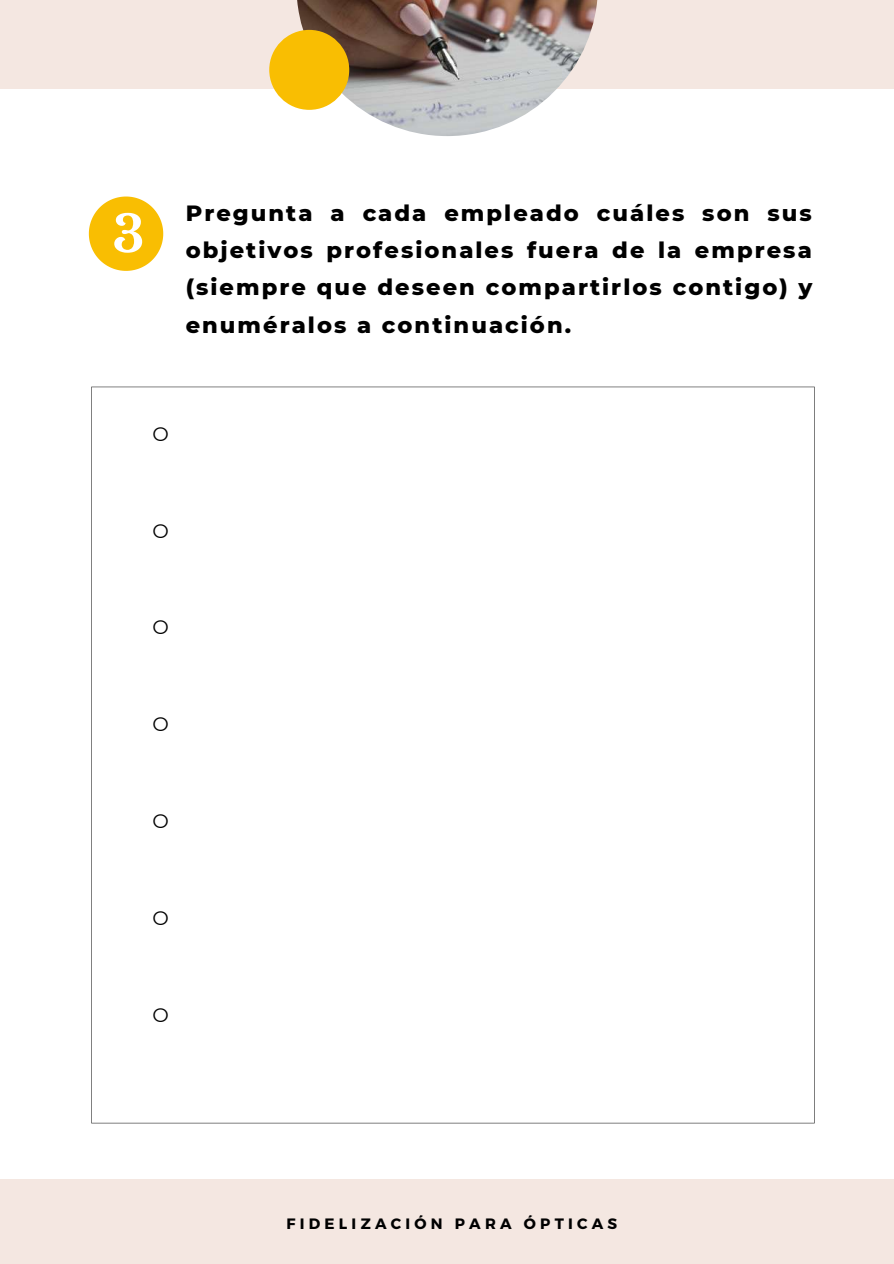
<style>
.page{position:relative;width:894px;height:1264px;background:#fff}
.page>*{position:absolute;margin:0;border:0;box-sizing:border-box;transform-origin:0 0}
.t1{font:700 50.55px "Libre Baskerville";color:#fff}
.t2{font:800 22.5px/37.2px "Montserrat";letter-spacing:.09em;color:#000;text-align:justify}
.t3{font:19.5px "Montserrat";color:#000}
.t4{font:700 15px "Montserrat";letter-spacing:.285em;color:#000}
</style>
<div class="page">
<div style="left:0;top:0;width:893px;height:89px;background:#f4e7e1"></div>
<div style="left:0;top:1179px;width:893px;height:84px;background:#f4e7e1"></div>
<img style="left:296px;top:0;width:302px;height:136px">
<div style="left:269px;top:30px;width:80px;height:80px;background:#f9be02;border-radius:50%"></div>
<svg style="left:89px;top:196px;width:74px;height:75px"></svg>
<svg style="left:91px;top:386px;width:723px;height:737px"></svg>
<h1 class="t1" style="left:112px;top:203px;width:34px">3</h1>
<p class="t2" style="left:186px;top:194px;width:628px">Pregunta a cada empleado cuáles son sus objetivos profesionales fuera de la empresa (siempre que deseen compartirlos contigo) y enuméralos a continuación.</p>
<p class="t3" style="left:152px;top:422px;width:18px">O</p>
<p class="t3" style="left:152px;top:518px;width:18px">O</p>
<p class="t3" style="left:152px;top:615px;width:18px">O</p>
<p class="t3" style="left:152px;top:712px;width:18px">O</p>
<p class="t3" style="left:152px;top:809px;width:18px">O</p>
<p class="t3" style="left:152px;top:906px;width:18px">O</p>
<p class="t3" style="left:152px;top:1003px;width:18px">O</p>
<p class="t4" style="left:286px;top:1213px;width:332px">FIDELIZACIÓN PARA ÓPTICAS</p>
</div>
